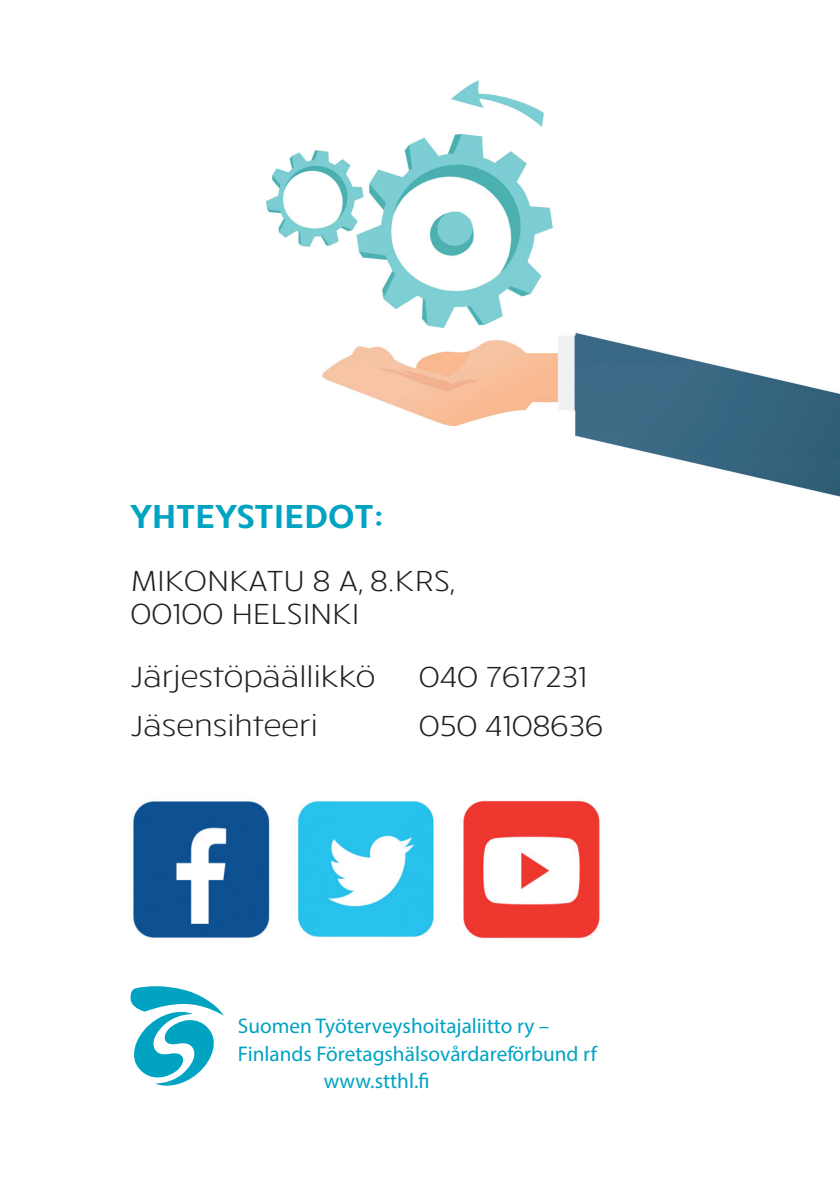
<style>
.page{position:relative;width:840px;height:1191px;background:#fff}
.page>*{position:absolute;margin:0;border:0;box-sizing:border-box;transform-origin:0 0}
.t1{font:600 34px "Ruck Sack";color:#00a3c2;scale:1.1 1}
.t2{font:300 29.8px "Ruck Sack";color:#231f20;scale:1.1 1}
.t3{font:21.2px "Omnes";color:#00a3c2}
</style>
<div class="page">
<img style="left:266px;top:80px;width:573px;height:417px">
<img style="left:133px;top:801px;width:137px;height:137px">
<img style="left:297px;top:801px;width:137px;height:136px">
<img style="left:463px;top:800px;width:137px;height:139px">
<svg style="left:130px;top:986px;width:94px;height:100px"></svg>
<p class="t1" style="left:130px;top:493px;width:232px">YHTEYSTIEDOT:</p>
<p class="t2" style="left:131px;top:560px;width:297px">MIKONKATU 8 A, 8.KRS,</p>
<p class="t2" style="left:130px;top:593px;width:209px">00100 HELSINKI</p>
<p class="t2" style="left:130px;top:656px;width:224px">Järjestöpäällikkö</p>
<p class="t2" style="left:418px;top:656px;width:154px">040 7617231</p>
<p class="t2" style="left:130px;top:705px;width:172px">Jäsensihteeri</p>
<p class="t2" style="left:418px;top:705px;width:169px">050 4108636</p>
<p class="t3" style="left:238px;top:1012px;width:313px">Suomen Työterveyshoitajaliitto ry –</p>
<p class="t3" style="left:238px;top:1040px;width:360px">Finlands Företagshälsovårdareförbund rf</p>
<p class="t3" style="left:323px;top:1068px;width:107px">www.stthl.-</p>
</div>
